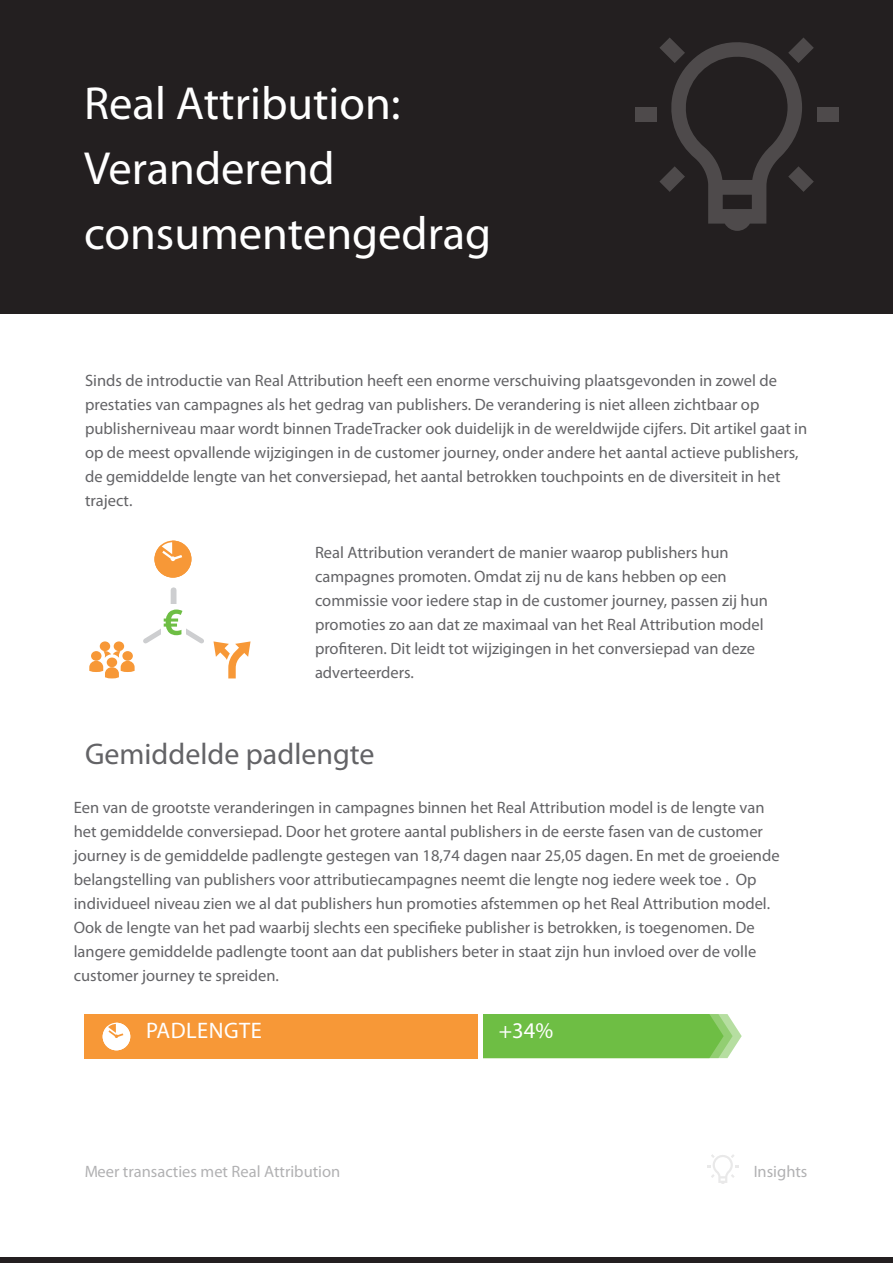
<style>
.page{position:relative;width:893px;height:1263px;background:#fff}
.page>*{position:absolute;margin:0;border:0;box-sizing:border-box;transform-origin:0 0}
.Heading_2{font:46.5px/65.2px "Myriad Pro";color:#fff}
.Heading_2-2{font:30px "Myriad Pro";color:#636366}
.Heading_2-3{font:22.5px "Myriad Pro";letter-spacing:.02em;color:#fff}
.Body{font:16.5px/24px "Myriad Pro";color:#636366}
</style>
<div class="page">
<div style="left:0;top:0;width:893px;height:313px;background:#231f20"></div>
<div style="left:635px;top:107px;width:22px;height:15px;background:#4e4a4b"></div>
<svg style="left:659px;top:38px;width:155px;height:193px"></svg>
<div style="left:817px;top:107px;width:21px;height:15px;background:#4e4a4b"></div>
<div style="left:0;top:1257px;width:893px;height:6px;background:#231f20"></div>
<svg style="left:707px;top:1154px;width:31px;height:30px"></svg>
<svg style="left:483px;top:1014px;width:259px;height:44px;background:#75c14e"></svg>
<div style="left:84px;top:1014px;width:399px;height:44px;background:#f79837"></div>
<div style="left:478px;top:1008px;width:5px;height:57px;background:#fff"></div>
<svg style="left:103px;top:1023px;width:27px;height:27px"></svg>
<svg style="left:154px;top:541px;width:37px;height:37px"></svg>
<svg style="left:89px;top:587px;width:162px;height:91px"></svg>
<p class="Heading_2" style="left:84px;top:70px;width:409px">Real Attribution:<br>Veranderend consumentengedrag</p>
<p class="Body" style="left:85px;top:368px;width:724px">Sinds de introductie van Real Attribution heeft een enorme verschuiving plaatsgevonden in zowel de prestaties van campagnes als het gedrag van publishers. De verandering is niet alleen zichtbaar op publisherniveau maar wordt binnen TradeTracker ook duidelijk in de wereldwijde cijfers. Dit artikel gaat in op de meest opvallende wijzigingen in de customer journey, onder andere het aantal actieve publishers, de gemiddelde lengte van het conversiepad, het aantal betrokken touchpoints en de diversiteit in het traject.</p>
<p class="Body" style="left:315px;top:540px;width:454px">Real Attribution verandert de manier waarop publishers hun campagnes promoten. Omdat zij nu de kans hebben op een commissie voor iedere stap in de customer journey, passen zij hun promoties zo aan dat ze maximaal van het Real Attribution model profiteren. Dit leidt tot wijzigingen in het conversiepad van deze adverteerders.</p>
<p class="Heading_2-2" style="left:85px;top:736px;width:291px">Gemiddelde padlengte</p>
<p class="Body" style="left:74px;top:795px;width:707px">Een van de grootste veranderingen in campagnes binnen het Real Attribution model is de lengte van het gemiddelde conversiepad. Door het grotere aantal publishers in de eerste fasen van de customer journey is de gemiddelde padlengte gestegen van 18,74 dagen naar 25,05 dagen. En met de groeiende belangstelling van publishers voor attributiecampagnes neemt die lengte nog iedere week toe . Op individueel niveau zien we al dat publishers hun promoties afstemmen op het Real Attribution model.<br>Ook de lengte van het pad waarbij slechts een specifieke publisher is betrokken, is toegenomen. De langere gemiddelde padlengte toont aan dat publishers beter in staat zijn hun invloed over de volle customer journey te spreiden.</p>
<p class="Heading_2-3" style="left:146px;top:1017px;width:117px">PADLENGTE</p>
<p class="Heading_2-3" style="left:499px;top:1017px;width:56px">+34%</p>
<p class="Body" style="left:84px;top:1159px;width:258px">Meer transacties met Real Attribution</p>
<p class="Body" style="left:753px;top:1159px;width:55px">Insights</p>
</div>
